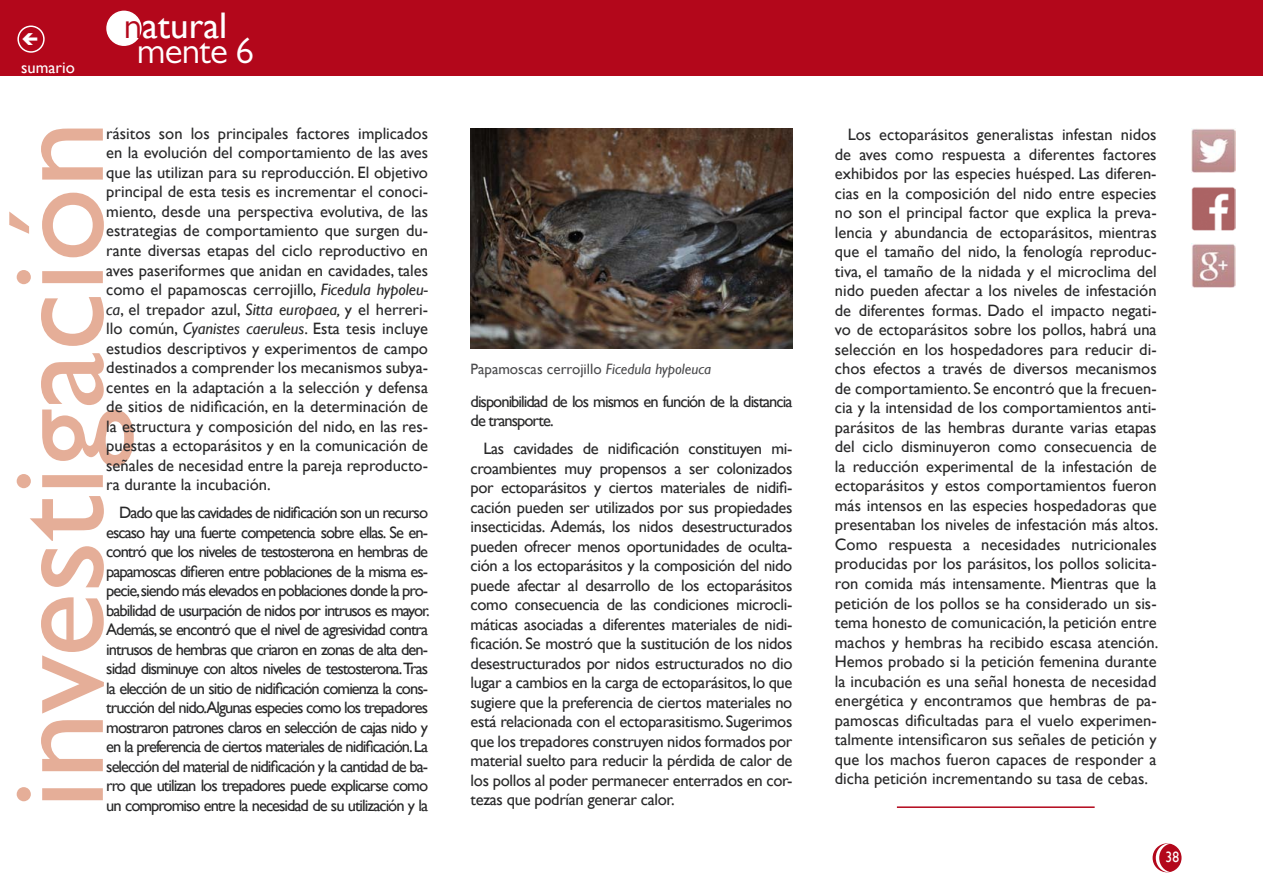
<style>
.page{position:relative;width:1263px;height:893px;background:#fff}
.page>*{position:absolute;margin:0;border:0;box-sizing:border-box;transform-origin:0 0}
.t1{font:135px "Gill Sans";color:#e5ae98}
.t2{font:37.05px "Gill Sans";color:#fff}
.t3{font:37.05px "Gill Sans MT Pro";letter-spacing:-.02em;color:#fff}
.t4{font:16.5px/19.5px "Gill Sans";letter-spacing:-.02em;color:#282829;text-align:justify}
.t5{font:16.5px/19.5px "Gill Sans";letter-spacing:-.06em;color:#282829}
.t6{font:16.5px "Gill Sans";color:#fff}
.t7{font:15px "Gill Sans";color:#4b4b4d}
.t8{font:15px "Gill Sans";color:#fff;scale:.9 1}
.s1{font-family:"Gill Sans MT Pro";color:#b3071b}
.s2{font-style:italic}
</style>
<div class="page">
<div style="left:1153px;top:844px;width:28px;height:28px;background:#b3071b;border-radius:50%"></div>
<div style="left:1152px;top:843px;width:29px;height:29px;border:2px solid #b3071b;border-radius:50%"></div>
<div style="left:0;top:0;width:1263px;height:76px;background:#b3071b"></div>
<div style="left:107px;top:11px;width:34px;height:34px;background:#fff;border-radius:50%"></div>
<div style="left:106px;top:11px;width:36px;height:35px;border:2px solid #fff;border-radius:50%"></div>
<svg style="left:1156px;top:843px;width:15px;height:29px"></svg>
<div style="left:17px;top:26px;width:28px;height:27px;border:2px solid #fff;border-radius:50%"></div>
<img style="left:1191px;top:187px;width:44px;height:43px">
<img style="left:1191px;top:129px;width:44px;height:44px">
<img style="left:1191px;top:244px;width:44px;height:44px">
<hr style="left:897px;top:806px;width:198px;height:2px;background:#b3071b">
<img style="left:471px;top:129px;width:321px;height:219px">
<p class="t6" style="left:21px;top:58px;width:55px">sumario</p>
<h2 class="t2" style="left:124px;top:4px;width:105px"><span class="s1">n</span>atural</h2>
<h2 class="t3" style="left:137px;top:28px;width:119px">mente 6</h2>
<p class="t4" style="left:106px;top:124px;width:323px">rásitos son los principales factores implicados en la evolución del comportamiento de las aves que las utilizan para su reproducción. El objetivo principal de esta tesis es incrementar el conoci&shy;miento, desde una perspectiva evolutiva, de las estrategias de comportamiento que surgen du&shy;rante diversas etapas del ciclo reproductivo en aves paseriformes que anidan en cavidades, tales como el papamoscas cerrojillo, <span class="s2">Ficedula hypoleu&shy;ca</span>, el trepador azul, <span class="s2">Sitta europaea,</span> y el herreri&shy;llo común, <span class="s2">Cyanistes caeruleus</span>. Esta tesis incluye estudios descriptivos y experimentos de campo destinados a comprender los mecanismos subya&shy;centes en la adaptación a la selección y defensa de sitios de nidificación, en la determinación de la estructura y composición del nido, en las res&shy;puestas a ectoparásitos y en la comunicación de señales de necesidad entre la pareja reproducto&shy;ra durante la incubación.</p>
<p class="t4" style="left:106px;top:503px;width:325px;text-indent:13px">Dado que las cavidades de nidificación son un recurso escaso hay una fuerte competencia sobre ellas. Se en&shy;contró que los niveles de testosterona en hembras de papamoscas difieren entre poblaciones de la misma es&shy;pecie,siendo más elevados en poblaciones donde la pro&shy;babilidad de usurpación de nidos por intrusos es mayor.<br>Además, se encontró que el nivel de agresividad contra intrusos de hembras que criaron en zonas de alta den&shy;sidad disminuye con altos niveles de testosterona.Tras la elección de un sitio de nidificación comienza la cons&shy;trucción del nido.Algunas especies como los trepadores mostraron patrones claros en selección de cajas nido y en la preferencia de ciertos materiales de nidificación. La selección del material de nidificación y la cantidad de ba&shy;rro que utilizan los trepadores puede explicarse como un compromiso entre la necesidad de su utilización y la</p>
<h1 class="t1" style="left:-21px;top:809px;width:690px;rotate:-90deg">investigación</h1>
<p class="t7" style="left:471px;top:360px;width:242px">Papamoscas cerrojillo <span class="s2">Ficedula hypoleuca</span></p>
<p class="t5" style="left:471px;top:392px;width:323px">disponibilidad de los mismos en función de la distancia de transporte.</p>
<p class="t4" style="left:471px;top:439px;width:323px;text-indent:13px">Las cavidades de nidificación constituyen mi&shy;croambientes muy propensos a ser colonizados por ectoparásitos y ciertos materiales de nidifi&shy;cación pueden ser utilizados por sus propiedades insecticidas. Además, los nidos desestructurados pueden ofrecer menos oportunidades de oculta&shy;ción a los ectoparásitos y la composición del nido puede afectar al desarrollo de los ectoparásitos como consecuencia de las condiciones microcli&shy;máticas asociadas a diferentes materiales de nidi&shy;ficación. Se mostró que la sustitución de los nidos desestructurados por nidos estructurados no dio lugar a cambios en la carga de ectoparásitos, lo que sugiere que la preferencia de ciertos materiales no está relacionada con el ectoparasitismo. Sugerimos que los trepadores construyen nidos formados por material suelto para reducir la pérdida de calor de los pollos al poder permanecer enterrados en cor&shy;tezas que podrían generar calor.</p>
<p class="t4" style="left:835px;top:125px;width:325px;text-indent:13px">Los ectoparásitos generalistas infestan nidos de aves como respuesta a diferentes factores exhibidos por las especies huésped. Las diferen&shy;cias en la composición del nido entre especies no son el principal factor que explica la preva&shy;lencia y abundancia de ectoparásitos, mientras que el tamaño del nido, la fenología reproduc&shy;tiva, el tamaño de la nidada y el microclima del nido pueden afectar a los niveles de infestación de diferentes formas. Dado el impacto negati&shy;vo de ectoparásitos sobre los pollos, habrá una selección en los hospedadores para reducir di&shy;chos efectos a través de diversos mecanismos de comportamiento. Se encontró que la frecuen&shy;cia y la intensidad de los comportamientos anti&shy;parásitos de las hembras durante varias etapas del ciclo disminuyeron como consecuencia de la reducción experimental de la infestación de ectoparásitos y estos comportamientos fueron más intensos en las especies hospedadoras que presentaban los niveles de infestación más altos.<br>Como respuesta a necesidades nutricionales producidas por los parásitos, los pollos solicita&shy;ron comida más intensamente. Mientras que la petición de los pollos se ha considerado un sis&shy;tema honesto de comunicación, la petición entre machos y hembras ha recibido escasa atención.<br>Hemos probado si la petición femenina durante la incubación es una señal honesta de necesidad energética y encontramos que hembras de pa&shy;pamoscas dificultadas para el vuelo experimen&shy;talmente intensificaron sus señales de petición y que los machos fueron capaces de responder a dicha petición incrementando su tasa de cebas.</p>
<p class="t8" style="left:1165px;top:849px;width:16px">38</p>
</div>
